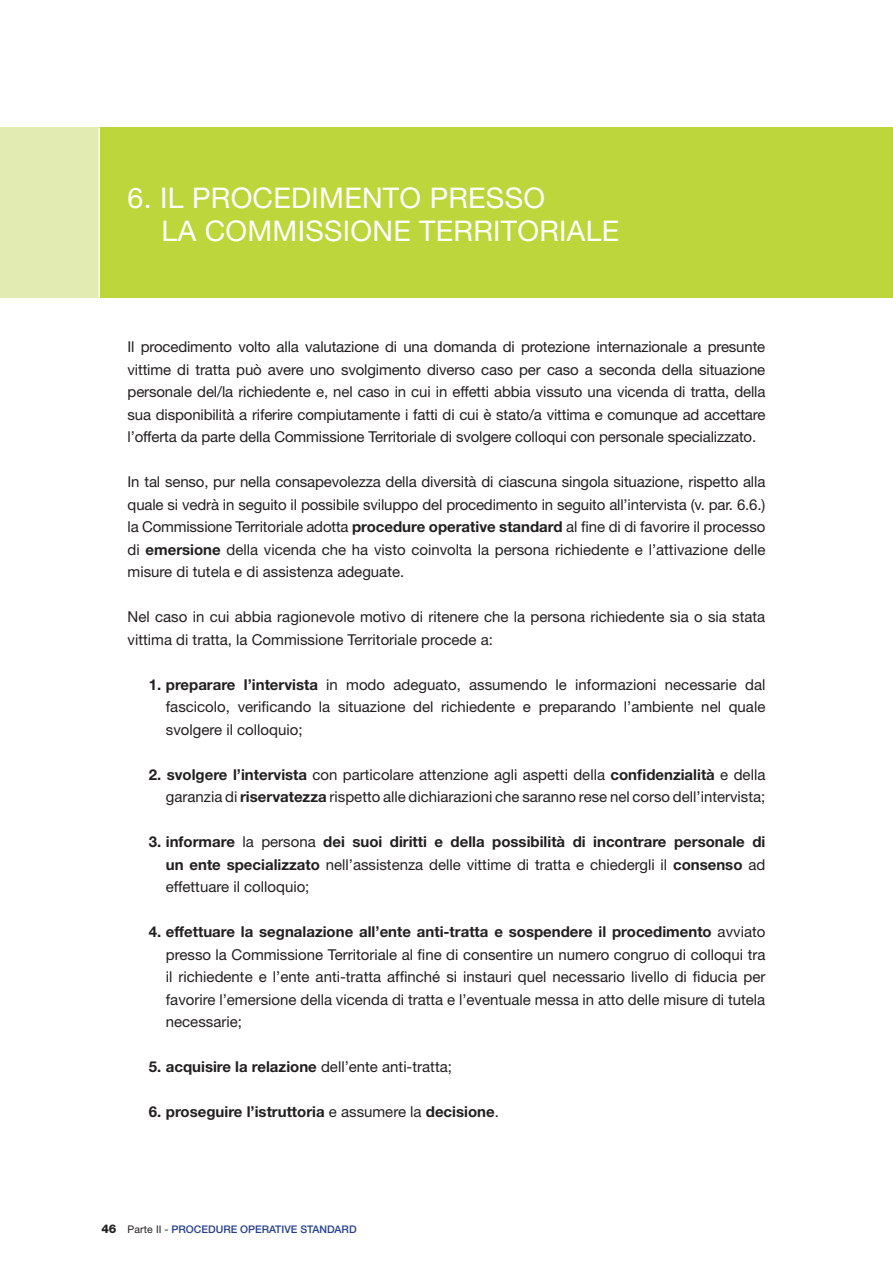
<style>
.page{position:relative;width:893px;height:1263px;background:#fff}
.page>*{position:absolute;margin:0;border:0;box-sizing:border-box;transform-origin:0 0}
.t1{font:28.5px/33.2px "Helvetica Neue";letter-spacing:.01em;color:#fff}
.t2{font:15px/22.5px "Helvetica Neue";color:#231f20;text-align:justify}
.t3{font:700 15px/22.5px "Helvetica Neue";color:#231f20;text-align:justify}
.t4{font:500 10.5px "Helvetica Neue";color:#253f8e}
.s1{font-weight:700}
.s2{font-weight:400}
.s3{font-weight:800;font-size:12px;color:#231f20}
.s4{font-weight:400;color:#231f20}
</style>
<div class="page">
<hr style="left:892px;top:128px;width:1px;height:410px;background:#bdd63c">
<div style="left:98px;top:128px;width:795px;height:170px;background:#bdd63c"></div>
<div style="left:0;top:128px;width:98px;height:170px;background:#e2ecb2"></div>
<hr style="left:98px;top:128px;width:2px;height:170px;background:#fff">
<h1 class="t1" style="left:162px;top:181px;width:459px;text-indent:-34px">6. IL PROCEDIMENTO PRESSO<br>LA COMMISSIONE TERRITORIALE</h1>
<p class="t2" style="left:128px;top:335px;width:639px">Il procedimento volto alla valutazione di una domanda di protezione internazionale a presunte vittime di tratta può avere uno svolgimento diverso caso per caso a seconda della situazione personale del/la richiedente e, nel caso in cui in effetti abbia vissuto una vicenda di tratta, della sua disponibilità a riferire compiutamente i fatti di cui è stato/a vittima e comunque ad accettare l’offerta da parte della Commissione Territoriale di svolgere colloqui con personale specializzato.</p>
<p class="t2" style="left:128px;top:470px;width:639px">In tal senso, pur nella consapevolezza della diversità di ciascuna singola situazione, rispetto alla quale si vedrà in seguito il possibile sviluppo del procedimento in seguito all’intervista (v. par. 6.6.) la Commissione Territoriale adotta <span class="s1">procedure operative standard</span> al fine di di favorire il processo di <span class="s1">emersione</span> della vicenda che ha visto coinvolta la persona richiedente e l’attivazione delle misure di tutela e di assistenza adeguate.</p>
<p class="t2" style="left:128px;top:605px;width:639px">Nel caso in cui abbia ragionevole motivo di ritenere che la persona richiedente sia o sia stata vittima di tratta, la Commissione Territoriale procede a:</p>
<p class="t2" style="left:166px;top:673px;width:601px;text-indent:-17px"><span class="s1">1. preparare l’intervista</span> in modo adeguato, assumendo le informazioni necessarie dal fascicolo, verificando la situazione del richiedente e preparando l’ambiente nel quale svolgere il colloquio;</p>
<p class="t2" style="left:149px;top:763px;width:618px;text-align:right"><span class="s1">2. svolgere l’intervista</span> con particolare attenzione agli aspetti della <span class="s1">confidenzialità</span> e della garanzia di <span class="s1">riservatezza</span> rispetto alle dichiarazioni che saranno rese nel corso dell’intervista;</p>
<p class="t3" style="left:166px;top:830px;width:601px;text-indent:-17px">3. informare <span class="s2">la persona</span> dei suoi diritti e della possibilità di incontrare personale di un ente specializzato <span class="s2">nell’assistenza delle vittime di tratta e chiedergli il</span> consenso <span class="s2">ad effettuare il colloquio;</span></p>
<p class="t2" style="left:166px;top:920px;width:601px;text-indent:-17px"><span class="s1">4. effettuare la segnalazione all’ente anti-tratta e sospendere il procedimento</span> avviato presso la Commissione Territoriale al fine di consentire un numero congruo di colloqui tra il richiedente e l’ente anti-tratta affinché si instauri quel necessario livello di fiducia per favorire l’emersione della vicenda di tratta e l’eventuale messa in atto delle misure di tutela necessarie;</p>
<p class="t3" style="left:149px;top:1055px;width:305px">5. acquisire la relazione <span class="s2">dell’ente anti-tratta;</span></p>
<p class="t3" style="left:149px;top:1100px;width:352px">6. proseguire l’istruttoria <span class="s2">e assumere la</span> decisione<span class="s2">.</span></p>
<p class="t4" style="left:101px;top:1223px;width:257px"><span class="s3">46</span> <span class="s4">Parte II -</span> PROCEDURE OPERATIVE STANDARD</p>
</div>
